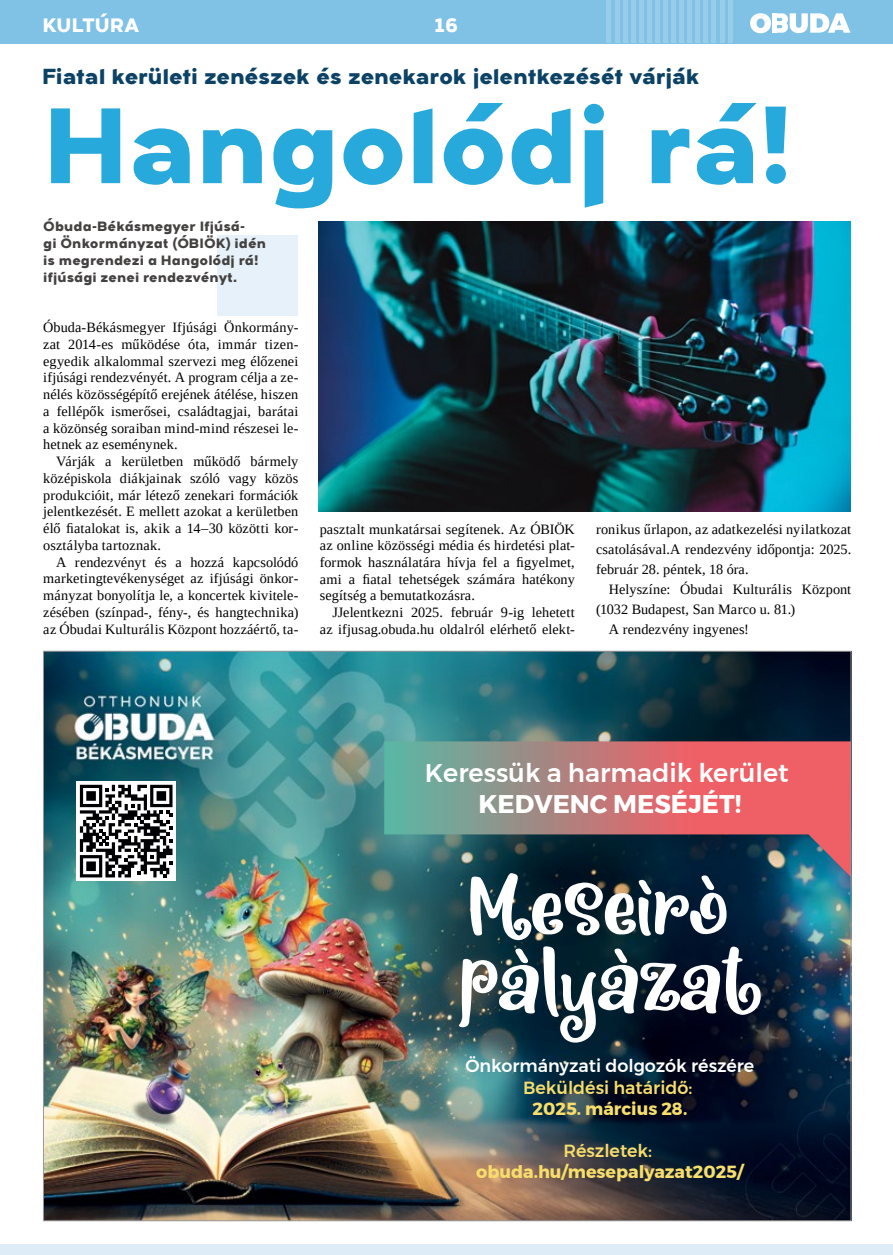
<style>
.page{position:relative;width:893px;height:1255px;background:#fff}
.page>*{position:absolute;margin:0;border:0;box-sizing:border-box;transform-origin:0 0}
.t1{font:800 106.95px "Arkibal Display";letter-spacing:-.015em;color:#28a9dc}
.t2{font:78px/76.5px "Best Jolly";color:#fff}
.t3{font:500 25.5px "Montserrat";color:#fff}
.t4{font:700 25.5px "Montserrat";color:#fff}
.t5{font:800 21.75px "Arkibal Display";letter-spacing:-.01em;color:#0b4265}
.t6{font:800 19.5px "Arkibal Display";letter-spacing:-.005em;color:#fff}
.t7{font:700 17.55px "Montserrat";color:#f6dd6c}
.t8{font:500 17.55px "Montserrat";color:#fff}
.t9{font:500 17.55px "Montserrat";color:#f6dd6c}
.t10{font:14.25px/16.8px "Liberation Serif";letter-spacing:.01em;color:#000;text-align:justify}
.t11{font:800 13.5px/16.8px "Arkibal";letter-spacing:.005em;color:#444141}
</style>
<div class="page">
<div style="left:217px;top:235px;width:81px;height:80px;background:#e6f1f9"></div>
<div style="left:0;top:1244px;width:893px;height:10px;background:#deecf7"></div>
<div style="left:0;top:0;width:893px;height:43px;background:#80c1e6"></div>
<svg style="left:750px;top:13px;width:100px;height:20px"></svg>
<div style="left:772px;top:13px;width:5px;height:20px;background:#fff"></div>
<hr style="left:688px;top:0;width:4px;height:43px;background:#98cdea">
<div style="left:679px;top:0;width:5px;height:43px;background:#98cdea"></div>
<div style="left:671px;top:0;width:5px;height:43px;background:#98cdea"></div>
<div style="left:663px;top:0;width:5px;height:43px;background:#98cdea"></div>
<hr style="left:655px;top:0;width:4px;height:43px;background:#98cdea">
<hr style="left:647px;top:0;width:4px;height:43px;background:#98cdea">
<hr style="left:639px;top:0;width:4px;height:43px;background:#98cdea">
<hr style="left:631px;top:0;width:4px;height:43px;background:#98cdea">
<hr style="left:623px;top:0;width:4px;height:43px;background:#98cdea">
<hr style="left:615px;top:0;width:4px;height:43px;background:#98cdea">
<hr style="left:607px;top:0;width:4px;height:43px;background:#98cdea">
<hr style="left:696px;top:0;width:4px;height:43px;background:#98cdea">
<hr style="left:704px;top:0;width:4px;height:43px;background:#98cdea">
<hr style="left:712px;top:0;width:4px;height:43px;background:#98cdea">
<hr style="left:720px;top:0;width:4px;height:43px;background:#98cdea">
<hr style="left:728px;top:0;width:4px;height:43px;background:#98cdea">
<img style="left:45px;top:653px;width:804px;height:565px">
<svg style="left:384px;top:741px;width:465px;height:136px;background:#876a6d"></svg>
<svg style="left:77px;top:781px;width:99px;height:99px"></svg>
<svg style="left:80px;top:784px;width:93px;height:93px"></svg>
<img style="left:319px;top:221px;width:531px;height:290px">
<h3 class="t6" style="left:43px;top:10px;width:98px">KULTÚRA</h3>
<h3 class="t6" style="left:435px;top:10px;width:25px">16</h3>
<h3 class="t5" style="left:42px;top:61px;width:659px">Fiatal kerületi zenészek és zenekarok jelentkezését várják</h3>
<h1 class="t1" style="left:43px;top:66px;width:751px">Hangolódj rá!</h1>
<p class="t11" style="left:43px;top:218px;width:224px">Óbuda-Békásmegyer Ifjúsá-<br>gi Önkormányzat (ÓBIÖK) idén is megrendezi a Hangolódj rá! ifjúsági zenei rendezvényt.</p>
<p class="t10" style="left:43px;top:319px;width:257px">Óbuda-Békásmegyer Ifjúsági Önkormány&shy;zat 2014-es működése óta, immár tizen&shy;egyedik alkalommal szervezi meg élőzenei ifjúsági rendezvényét. A program célja a ze&shy;nélés közösségépítő erejének átélése, hiszen a fellépők ismerősei, családtagjai, barátai a közönség soraiban mind-mind részesei le&shy;hetnek az eseménynek.</p>
<p class="t10" style="left:43px;top:453px;width:257px;text-indent:13px">Várják a kerületben működő bármely középiskola diákjainak szóló vagy közös produkcióit, már létező zenekari formációk jelentkezését. E mellett azokat a kerületben élő fiatalokat is, akik a 14–30 közötti kor&shy;osztályba tartoznak.</p>
<p class="t10" style="left:43px;top:553px;width:257px;text-indent:13px">A rendezvényt és a hozzá kapcsolódó marketingtevékenységet az ifjúsági önkor&shy;mányzat bonyolítja le, a koncertek kivitele&shy;zésében (színpad-, fény-, és hangtechnika) az Óbudai Kulturális Központ hozzáértő, ta-</p>
<p class="t10" style="left:320px;top:520px;width:257px">pasztalt munkatársai segítenek. Az ÓBIÖK az online közösségi média és hirdetési plat&shy;formok használatára hívja fel a figyelmet, ami a fiatal tehetségek számára hatékony segítség a bemutatkozásra.</p>
<p class="t10" style="left:320px;top:604px;width:257px;text-align:right">JJelentkezni 2025. február 9-ig lehetett az ifjusag.obuda.hu oldalról elérhető elekt-</p>
<p class="t10" style="left:596px;top:519px;width:257px;line-height:20px">ronikus űrlapon, az adatkezelési nyilatkozat csatolásával.A rendezvény időpontja: 2025. február 28. péntek, 18 óra.</p>
<p class="t10" style="left:609px;top:580px;width:244px">Helyszíne: Óbudai Kulturális Központ</p>
<p class="t10" style="left:596px;top:600px;width:201px">(1032 Budapest, San Marco u. 81.)</p>
<p class="t10" style="left:609px;top:620px;width:142px">A rendezvény ingyenes!</p>
<h3 class="t3" style="left:425px;top:753px;width:366px">Keressük a harmadik kerület</h3>
<h3 class="t4" style="left:478px;top:783px;width:264px">KEDVENC MESÉJÉT!</h3>
<h2 class="t2" style="left:458px;top:869px;width:305px">Meseíró pályázat</h2>
<p class="t8" style="left:465px;top:1052px;width:290px">Önkormányzati dolgozók részére</p>
<p class="t9" style="left:523px;top:1073px;width:171px">Beküldési határidő:</p>
<p class="t7" style="left:532px;top:1094px;width:156px">2025. március 28.</p>
<p class="t9" style="left:563px;top:1136px;width:90px">Részletek:</p>
<p class="t7" style="left:476px;top:1157px;width:269px">obuda.hu/mesepalyazat2025/</p>
</div>
